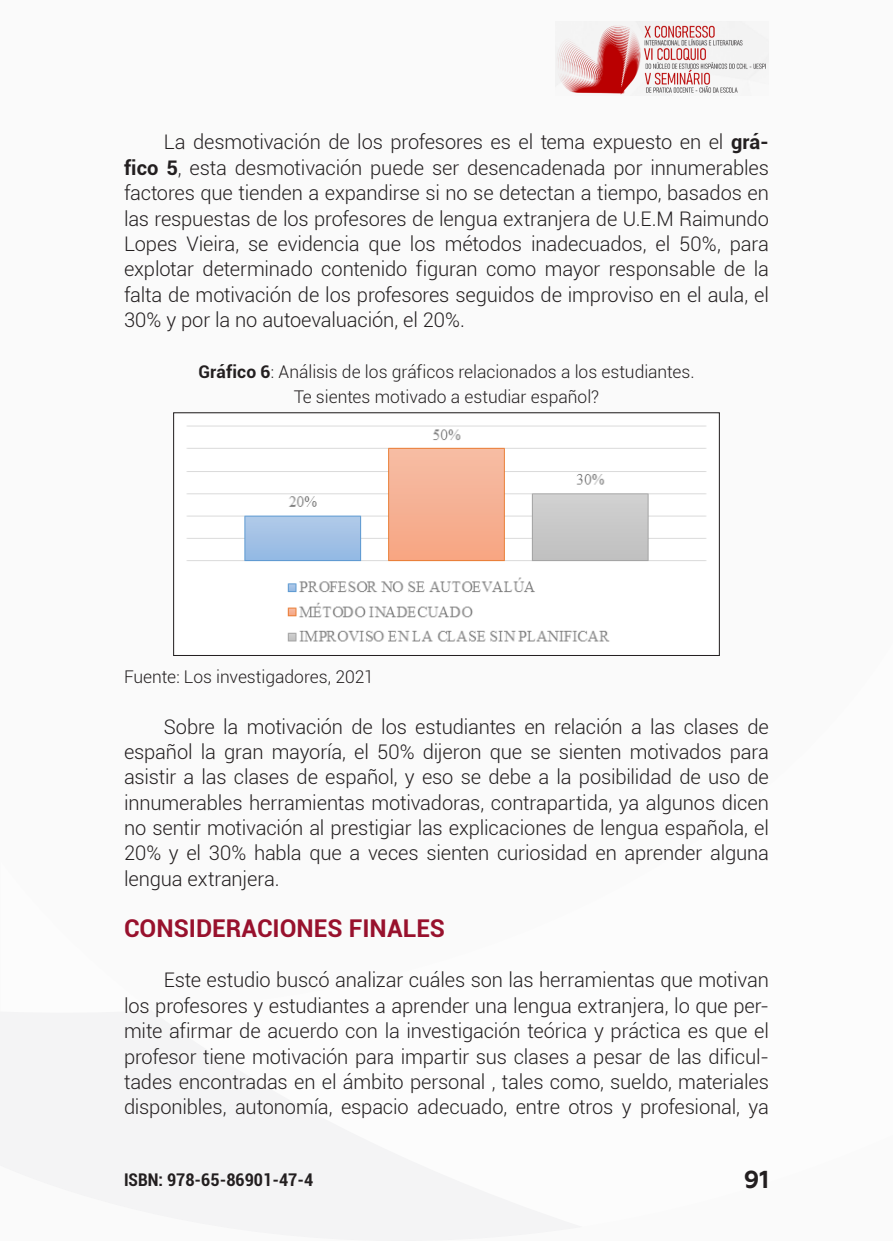
<style>
.page{position:relative;width:893px;height:1241px;background:#fff}
.page>*{position:absolute;margin:0;border:0;box-sizing:border-box;transform-origin:0 0}
._9_SUBTÍTULO{font:700 24.5px "Roboto";color:#98112d}
.t1{font:700 24.5px "Geometria";color:#231f20}
._7_CORPO{font:300 20.12px/25.4px "Roboto";letter-spacing:-.01em;color:#231f20;text-align:justify}
._12_LEGENDAS{font:300 17.5px/25.4px "Roboto";letter-spacing:-.005em;color:#231f20;text-align:center}
._13_FONTES{font:300 17.5px "Roboto";letter-spacing:-.005em;color:#231f20}
.t2{font:700 condensed 17.5px "Roboto";color:#231f20}
.s1{font-weight:700}
</style>
<div class="page">
<div style="left:0;top:0;width:893px;height:1240px;background:#fafafa"></div>
<img style="left:556px;top:21px;width:210px;height:74px">
<img style="left:187px;top:425px;width:519px;height:217px">
<div style="left:173px;top:412px;width:547px;height:243px;border:1px solid #231f20"></div>
<p class="_7_CORPO" style="left:124px;top:129px;width:646px;text-indent:40px">La desmotivación de los profesores es el tema expuesto en el <span class="s1">grá&shy;fico 5</span>, esta desmotivación puede ser desencadenada por innumerables factores que tienden a expandirse si no se detectan a tiempo, basados en las respuestas de los profesores de lengua extranjera de U.E.M Raimundo Lopes Vieira, se evidencia que los métodos inadecuados, el 50%, para explotar determinado contenido figuran como mayor responsable de la falta de motivación de los profesores seguidos de improviso en el aula, el 30% y por la no autoevaluación, el 20%.</p>
<p class="_12_LEGENDAS" style="left:198px;top:358px;width:498px"><span class="s1">Gráfico 6</span>: Análisis de los gráficos relacionados a los estudiantes.<br>Te sientes motivado a estudiar español?</p>
<p class="_13_FONTES" style="left:124px;top:664px;width:251px">Fuente: Los investigadores, 2021</p>
<p class="_7_CORPO" style="left:124px;top:713px;width:646px;text-indent:40px">Sobre la motivación de los estudiantes en relación a las clases de español la gran mayoría, el 50% dijeron que se sienten motivados para asistir a las clases de español, y eso se debe a la posibilidad de uso de innumerables herramientas motivadoras, contrapartida, ya algunos dicen no sentir motivación al prestigiar las explicaciones de lengua española, el 20% y el 30% habla que a veces sienten curiosidad en aprender alguna lengua extranjera.</p>
<p class="_9_SUBTÍTULO" style="left:124px;top:910px;width:323px">CONSIDERACIONES FINALES</p>
<p class="_7_CORPO" style="left:124px;top:966px;width:646px;text-indent:40px">Este estudio buscó analizar cuáles son las herramientas que motivan los profesores y estudiantes a aprender una lengua extranjera, lo que per&shy;mite afirmar de acuerdo con la investigación teórica y práctica es que el profesor tiene motivación para impartir sus clases a pesar de las dificul&shy;tades encontradas en el ámbito personal , tales como, sueldo, materiales disponibles, autonomía, espacio adecuado, entre otros y profesional, ya</p>
<p class="t2" style="left:124px;top:1166px;width:191px">ISBN: 978-65-86901-47-4</p>
<p class="t1" style="left:744px;top:1165px;width:27px">91</p>
</div>
